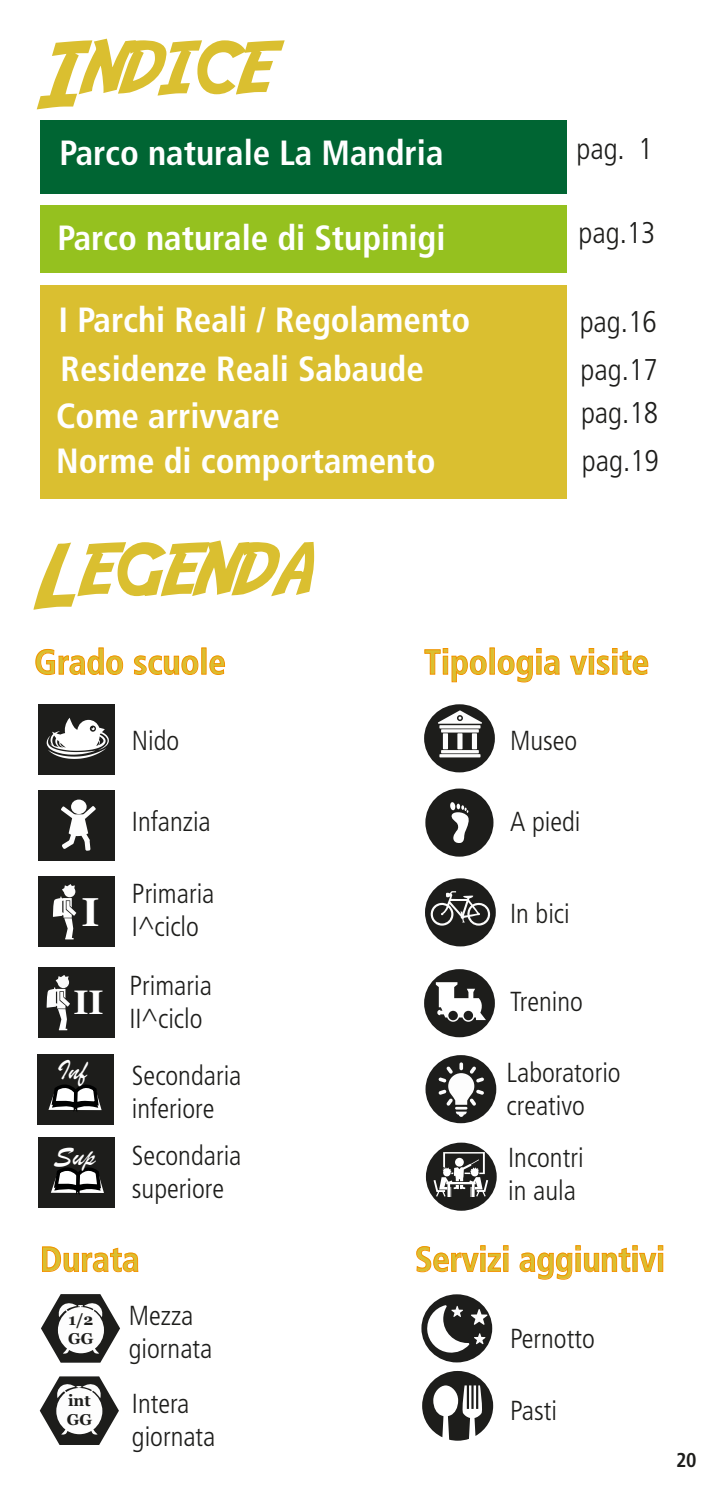
<style>
.page{position:relative;width:709px;height:1489px;background:#fff}
.page>*{position:absolute;margin:0;border:0;box-sizing:border-box;transform-origin:0 0}
.t1{font:90px "Adventure";color:#dabf30}
.t2{font:700 40.5px "Georgia";color:#fff}
.t3{font:700 condensed 35px/45px "Frutiger LT Pro";color:#fff}
.t4{font:700 condensed 35px "Frutiger LT Pro";color:#dabf30}
.t5{font:700 34px "Georgia";color:#fff}
.t6{font:300 condensed 30px/43.2px "Frutiger LT Pro";color:#1d1d1b}
.t7{font:29.25px "Brush Script";color:#fff}
.t8{font:300 condensed 27.5px/33px "Frutiger LT Pro";color:#1d1d1b}
.t9{font:700 condensed 20px "Frutiger LT Pro";color:#1d1d1b}
.t10{font:700 15.75px/18.8px "Georgia";color:#1d1d1b}
</style>
<div class="page">
<svg style="left:425px;top:788px;width:68px;height:68px"></svg>
<div style="left:425px;top:878px;width:71px;height:68px;background:#1d1d1b;border-radius:50%"></div>
<svg style="left:430px;top:891px;width:60px;height:34px"></svg>
<div style="left:38px;top:1137px;width:77px;height:70px;background:#1d1d1b"></div>
<svg style="left:51px;top:1167px;width:53px;height:41px"></svg>
<div style="left:38px;top:1054px;width:76px;height:71px;background:#1d1d1b"></div>
<svg style="left:48px;top:1084px;width:54px;height:27px"></svg>
<div style="left:39px;top:875px;width:76px;height:71px;background:#1d1d1b"></div>
<svg style="left:53px;top:884px;width:23px;height:55px"></svg>
<div style="left:39px;top:967px;width:76px;height:70px;background:#1d1d1b"></div>
<svg style="left:47px;top:975px;width:23px;height:55px"></svg>
<div style="left:424px;top:704px;width:71px;height:68px;background:#1d1d1b;border-radius:50%"></div>
<div style="left:443px;top:733px;width:5px;height:16px;background:#fdfdfd"></div>
<div style="left:457px;top:733px;width:5px;height:16px;background:#fdfdfd"></div>
<div style="left:472px;top:733px;width:5px;height:16px;background:#fdfdfd"></div>
<hr style="left:441px;top:729px;width:38px;height:3px;background:#fdfdfd">
<hr style="left:439px;top:725px;width:41px;height:3px;background:#fdfdfd">
<svg style="left:438px;top:710px;width:44px;height:13px"></svg>
<hr style="left:441px;top:750px;width:38px;height:3px;background:#fdfdfd">
<hr style="left:439px;top:754px;width:41px;height:3px;background:#fdfdfd">
<div style="left:421px;top:1294px;width:71px;height:68px;background:#1d1d1b;border-radius:50%"></div>
<svg style="left:427px;top:1305px;width:60px;height:47px"></svg>
<svg style="left:422px;top:1371px;width:71px;height:69px"></svg>
<div style="left:39px;top:704px;width:76px;height:70px;background:#1d1d1b"></div>
<svg style="left:47px;top:717px;width:62px;height:42px"></svg>
<svg style="left:424px;top:648px;width:63px;height:34px"></svg>
<svg style="left:497px;top:648px;width:62px;height:34px"></svg>
<svg style="left:569px;top:648px;width:79px;height:27px"></svg>
<svg style="left:35px;top:647px;width:88px;height:28px"></svg>
<svg style="left:134px;top:655px;width:64px;height:20px"></svg>
<div style="left:201px;top:647px;width:5px;height:27px;border:1px solid #f39200"></div>
<svg style="left:209px;top:655px;width:16px;height:20px"></svg>
<div style="left:39px;top:790px;width:76px;height:70px;background:#1d1d1b"></div>
<svg style="left:61px;top:806px;width:35px;height:44px"></svg>
<div style="left:71px;top:799px;width:16px;height:15px;background:#fdfdfd;border-radius:50%"></div>
<svg style="left:416px;top:1245px;width:92px;height:27px"></svg>
<svg style="left:519px;top:1245px;width:144px;height:34px"></svg>
<svg style="left:40px;top:1376px;width:79px;height:68px"></svg>
<svg style="left:41px;top:1294px;width:79px;height:68px"></svg>
<svg style="left:42px;top:1246px;width:96px;height:26px"></svg>
<div style="left:424px;top:969px;width:71px;height:68px;background:#1d1d1b;border-radius:50%"></div>
<svg style="left:436px;top:982px;width:50px;height:39px"></svg>
<div style="left:40px;top:120px;width:526px;height:74px;background:#006533"></div>
<div style="left:40px;top:205px;width:526px;height:67px;background:#95c11f"></div>
<div style="left:40px;top:285px;width:526px;height:214px;background:#dabf30"></div>
<div style="left:425px;top:1055px;width:71px;height:68px;background:#1d1d1b;border-radius:50%"></div>
<svg style="left:438px;top:1062px;width:46px;height:54px"></svg>
<div style="left:426px;top:1142px;width:70px;height:68px;background:#1d1d1b;border-radius:50%"></div>
<svg style="left:433px;top:1152px;width:55px;height:44px"></svg>
<h1 class="t1" style="left:37px;top:13px;width:232px">Indice</h1>
<p class="t3" style="left:59px;top:130px;width:385px">Parco naturale La Mandria</p>
<p class="t3" style="left:57px;top:215px;width:389px">Parco naturale di Stupinigi</p>
<p class="t3" style="left:59px;top:297px;width:413px">I Parchi Reali / Regolamento</p>
<p class="t3" style="left:61px;top:346px;width:365px">Residenze Reali Sabaude</p>
<p class="t3" style="left:56px;top:393px;width:381px">Come arrivvare<br>Norme di comportamento</p>
<h1 class="t1" style="left:33px;top:515px;width:282px">Legenda</h1>
<p class="t6" style="left:576px;top:128px;width:77px">pag. 1</p>
<p class="t6" style="left:578px;top:211px;width:79px">pag.13</p>
<p class="t6" style="left:579px;top:300px;width:79px">pag.16</p>
<p class="t6" style="left:580px;top:348px;width:79px">pag.17 pag.18</p>
<p class="t6" style="left:582px;top:439px;width:79px">pag.19</p>
<p class="t4" style="left:34px;top:641px;width:193px">Grado scuole</p>
<p class="t4" style="left:424px;top:641px;width:227px">Tipologia visite</p>
<p class="t8" style="left:132px;top:723px;width:49px">Nido</p>
<p class="t8" style="left:510px;top:723px;width:69px">Museo</p>
<h2 class="t2" style="left:81px;top:881px;width:20px">I</h2>
<p class="t5" style="left:73px;top:976px;width:32px">II</p>
<p class="t7" style="left:57px;top:1051px;width:31px">Inf</p>
<p class="t7" style="left:54px;top:1137px;width:43px">Sup</p>
<p class="t8" style="left:132px;top:805px;width:80px">Infanzia</p>
<p class="t8" style="left:132px;top:876px;width:84px">Primaria<br>I^ciclo</p>
<p class="t8" style="left:129px;top:969px;width:84px">Primaria<br>II^ciclo</p>
<p class="t8" style="left:132px;top:1058px;width:111px">Secondaria inferiore</p>
<p class="t8" style="left:132px;top:1139px;width:111px">Secondaria superiore</p>
<p class="t4" style="left:40px;top:1238px;width:101px">Durata</p>
<p class="t8" style="left:129px;top:1298px;width:85px">Mezza giornata</p>
<p class="t8" style="left:132px;top:1387px;width:85px">Intera giornata</p>
<p class="t10" style="left:68px;top:1309px;width:27px">1/2<br>GG</p>
<p class="t10" style="left:67px;top:1389px;width:27px">int<br>GG</p>
<p class="t8" style="left:510px;top:805px;width:72px">A piedi</p>
<p class="t8" style="left:510px;top:897px;width:61px">In bici</p>
<p class="t8" style="left:510px;top:985px;width:74px">Trenino</p>
<p class="t8" style="left:506px;top:1056px;width:116px">Laboratorio creativo</p>
<p class="t8" style="left:508px;top:1141px;width:77px">Incontri in aula</p>
<p class="t4" style="left:415px;top:1238px;width:252px">Servizi aggiuntivi</p>
<p class="t8" style="left:510px;top:1322px;width:86px">Pernotto</p>
<p class="t8" style="left:510px;top:1394px;width:48px">Pasti</p>
<p class="t9" style="left:676px;top:1447px;width:22px">20</p>
</div>
